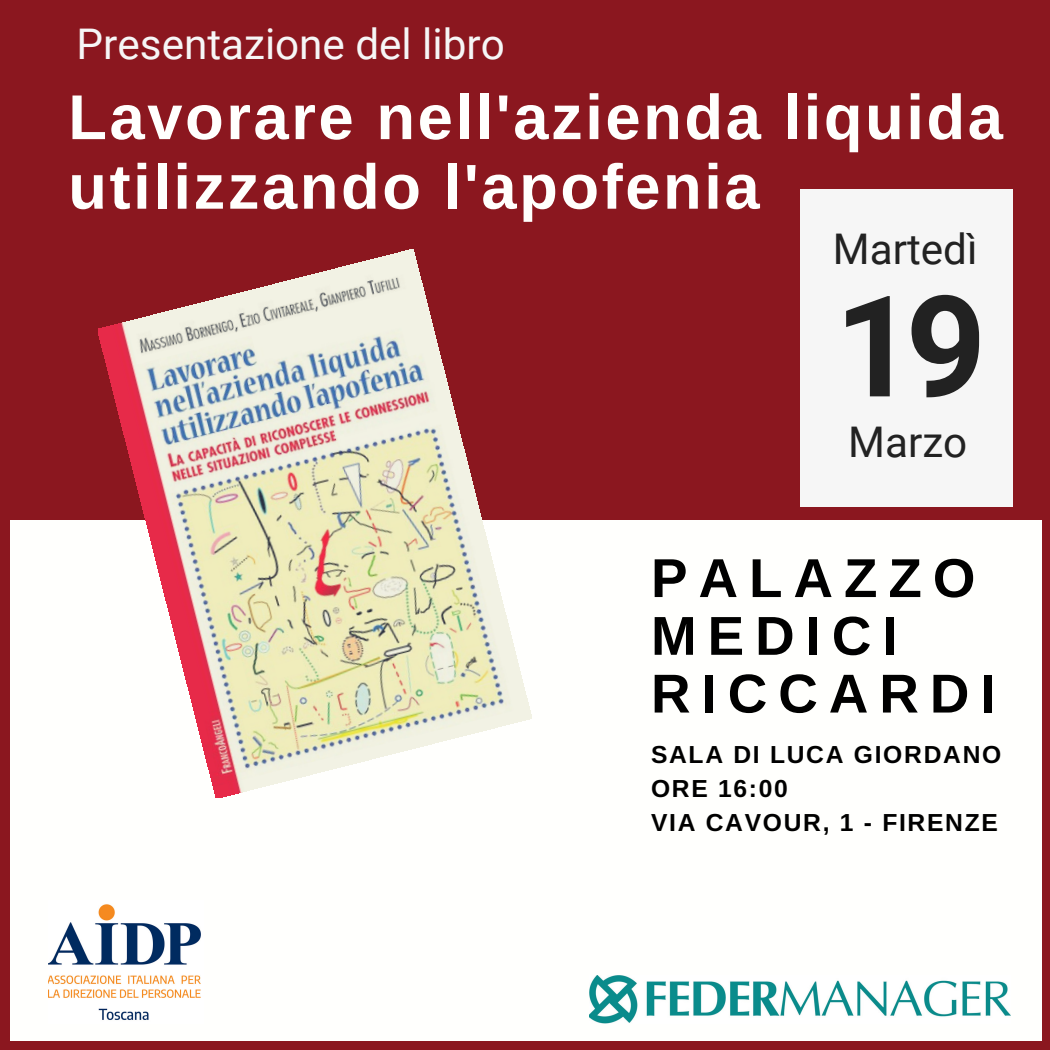
<style>
.page{position:relative;width:1050px;height:1050px;background:#fff}
.page>*{position:absolute;margin:0;border:0;box-sizing:border-box;transform-origin:0 0}
.t1{font:700 140.88px "Roboto";color:#222}
.t2{font:700 63.35px/69.6px "Arimo";letter-spacing:.04em;color:#fffffd}
.t3{font:700 54.77px/57.8px "Arimo";letter-spacing:.2em;color:#000}
.t4{font:42.35px "Roboto";color:#f6f6f6}
.t5{font:42.35px "Roboto";color:#222}
.t6{font:700 24.68px/34.1px "Arimo";letter-spacing:.07em;color:#000}
</style>
<div class="page">
<div style="left:1042px;top:1041px;width:8px;height:9px;background:#8b171f"></div>
<div style="left:0;top:6px;width:9px;height:1037px;background:#8b171f"></div>
<div style="left:0;top:1041px;width:9px;height:9px;background:#8b171f"></div>
<div style="left:1042px;top:6px;width:8px;height:1037px;background:#8b171f"></div>
<div style="left:8px;top:1041px;width:1036px;height:9px;background:#8b171f"></div>
<div style="left:0;top:0;width:1050px;height:520px;background:#8b171f"></div>
<img style="left:98px;top:250px;width:434px;height:548px">
<div style="left:801px;top:189px;width:212px;height:318px;background:#f6f6f6"></div>
<img style="left:589px;top:975px;width:422px;height:49px">
<img style="left:49px;top:904px;width:152px;height:116px">
<p class="t4" style="left:77px;top:20px;width:430px">Presentazione del libro</p>
<p class="t2" style="left:68px;top:82px;width:936px">Lavorare nell'azienda liquida utilizzando l'apofenia</p>
<p class="t5" style="left:833px;top:225px;width:146px">Martedì</p>
<h1 class="t1" style="left:835px;top:266px;width:153px">19</h1>
<p class="t5" style="left:848px;top:417px;width:121px">Marzo</p>
<p class="t3" style="left:651px;top:549px;width:346px">PALAZZO<br>MEDICI<br>RICCARDI</p>
<p class="t6" style="left:651px;top:737px;width:352px">SALA DI LUCA GIORDANO<br>ORE 16:00<br>VIA CAVOUR, 1 - FIRENZE</p>
</div>
